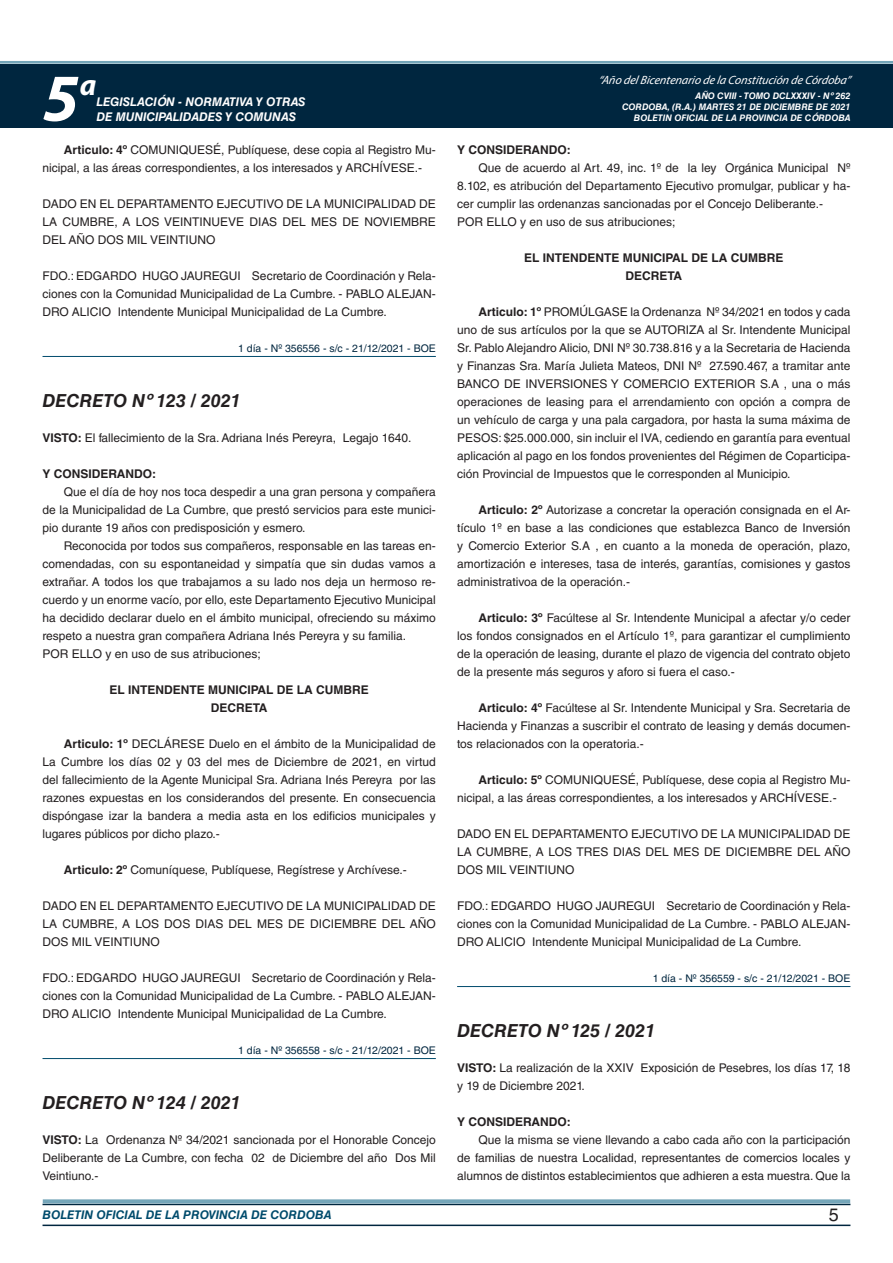
<style>
.page{position:relative;width:893px;height:1263px;background:#fff}
.page>*{position:absolute;margin:0;border:0;box-sizing:border-box;transform-origin:0 0}
.t1{font:italic 700 67.5px "Myriad Pro";color:#fff}
.t2{font:italic 700 30px "Myriad Pro";color:#fff}
.t3{font:italic 700 18px "Helvetica LT Std";color:#231f20}
.t4{font:18px "Helvetica LT Std";color:#231f20}
.t5{font:12px/18px "Helvetica LT Std";color:#231f20;text-align:justify}
.t6{font:700 12px/18px "Helvetica LT Std";color:#231f20;text-align:center}
.t7{font:italic 700 12px "Helvetica LT Std";color:#fff}
.t8{font:italic 12px "Myriad Pro";color:#fff}
.t9{font:italic 700 12px "Helvetica LT Std";color:#004b6c}
.t10{font:10.5px "Helvetica LT Std";color:#00263f}
.t11{font:italic 700 9px/10.8px "Helvetica LT Std";color:#fff;text-align:right}
.s1{font-weight:700}
</style>
<div class="page">
<div style="left:0;top:61px;width:893px;height:6px;background:#fff;opacity:.75"></div>
<div style="left:0;top:64px;width:893px;height:64px;background:#00263f"></div>
<hr style="left:43px;top:1224px;width:807px;height:2px;background:#00263f">
<div style="left:42px;top:1198px;width:809px;height:8px;background:#fff;opacity:.75"></div>
<hr style="left:43px;top:356px;width:393px;height:1px;background:#004b6c">
<hr style="left:43px;top:1058px;width:393px;height:1px;background:#004b6c">
<hr style="left:457px;top:986px;width:393px;height:1px;background:#004b6c">
<h1 class="t1" style="left:43px;top:54px;width:38px">5</h1>
<h2 class="t2" style="left:80px;top:66px;width:18px">a</h2>
<p class="t7" style="left:96px;top:95px;width:211px">LEGISLACIÓN - NORMATIVA Y OTRAS</p>
<p class="t7" style="left:96px;top:109px;width:201px">DE MUNICIPALIDADES Y COMUNAS</p>
<p class="t5" style="left:43px;top:141px;width:395px;text-indent:21px"><span class="s1">Articulo: 4º</span> COMUNIQUESÉ, Publíquese, dese copia al Registro Mu&shy;nicipal, a las áreas correspondientes, a los interesados y ARCHÍVESE.-</p>
<p class="t5" style="left:43px;top:195px;width:395px">DADO EN EL DEPARTAMENTO EJECUTIVO DE LA MUNICIPALIDAD DE LA CUMBRE, A LOS VEINTINUEVE DIAS DEL MES DE NOVIEMBRE DEL AÑO DOS MIL VEINTIUNO</p>
<p class="t5" style="left:43px;top:267px;width:395px">FDO.: EDGARDO HUGO JAUREGUI Secretario de Coordinación y Rela&shy;ciones con la Comunidad Municipalidad de La Cumbre. - PABLO ALEJAN-DRO ALICIO Intendente Municipal Municipalidad de La Cumbre.</p>
<p class="t10" style="left:238px;top:342px;width:199px">1 día - Nº 356556 - s/c - 21/12/2021 - BOE</p>
<h3 class="t3" style="left:43px;top:390px;width:200px">DECRETO Nº 123 / 2021</h3>
<p class="t5" style="left:43px;top:429px;width:370px"><span class="s1">VISTO:</span> El fallecimiento de la Sra. Adriana Inés Pereyra, Legajo 1640.</p>
<p class="t6" style="left:43px;top:464px;width:115px">Y CONSIDERANDO:</p>
<p class="t5" style="left:43px;top:483px;width:395px;text-indent:21px">Que el día de hoy nos toca despedir a una gran persona y compañera de la Municipalidad de La Cumbre, que prestó servicios para este munici&shy;pio durante 19 años con predisposición y esmero.</p>
<p class="t5" style="left:43px;top:537px;width:395px;text-align:left;text-indent:21px">Reconocida por todos sus compañeros, responsable en las tareas en&shy;comendadas, con su espontaneidad y simpatía que sin dudas vamos a extrañar. A todos los que trabajamos a su lado nos deja un hermoso re&shy;cuerdo y un enorme vacío, por ello, este Departamento Ejecutivo Municipal ha decidido declarar duelo en el ámbito municipal, ofreciendo su máximo respeto a nuestra gran compañera Adriana Inés Pereyra y su familia.<br>POR ELLO y en uso de sus atribuciones;</p>
<p class="t6" style="left:109px;top:680px;width:261px">EL INTENDENTE MUNICIPAL DE LA CUMBRE<br>DECRETA</p>
<p class="t5" style="left:43px;top:735px;width:395px;text-indent:21px"><span class="s1">Articulo: 1º</span> DECLÁRESE Duelo en el ámbito de la Municipalidad de La Cumbre los días 02 y 03 del mes de Diciembre de 2021, en virtud del fallecimiento de la Agente Municipal Sra. Adriana Inés Pereyra por las razones expuestas en los considerandos del presente. En consecuencia dispóngase izar la bandera a media asta en los edificios municipales y lugares públicos por dicho plazo.-</p>
<p class="t5" style="left:64px;top:861px;width:345px"><span class="s1">Articulo: 2º</span> Comuníquese, Publíquese, Regístrese y Archívese.-</p>
<p class="t5" style="left:43px;top:897px;width:395px">DADO EN EL DEPARTAMENTO EJECUTIVO DE LA MUNICIPALIDAD DE LA CUMBRE, A LOS DOS DIAS DEL MES DE DICIEMBRE DEL AÑO DOS MIL VEINTIUNO</p>
<p class="t5" style="left:43px;top:969px;width:395px">FDO.: EDGARDO HUGO JAUREGUI Secretario de Coordinación y Rela&shy;ciones con la Comunidad Municipalidad de La Cumbre. - PABLO ALEJAN-DRO ALICIO Intendente Municipal Municipalidad de La Cumbre.</p>
<p class="t10" style="left:238px;top:1044px;width:199px">1 día - Nº 356558 - s/c - 21/12/2021 - BOE</p>
<h3 class="t3" style="left:43px;top:1092px;width:200px">DECRETO Nº 124 / 2021</h3>
<p class="t5" style="left:43px;top:1131px;width:395px"><span class="s1">VISTO:</span> La Ordenanza Nº 34/2021 sancionada por el Honorable Concejo Deliberante de La Cumbre, con fecha 02 de Diciembre del año Dos Mil Veintiuno.-</p>
<p class="t8" style="left:598px;top:72px;width:254px">“Año delBicentenario de la Constitución de Córdoba”</p>
<p class="t11" style="left:622px;top:91px;width:230px">AÑO CVIII - TOMO DCLXXXIV - Nº 262<br>CORDOBA, (R.A.) MARTES 21 DE DICIEMBRE DE 2021<br>BOLETIN OFICIAL DE LA PROVINCIA DE CÓRDOBA</p>
<p class="t6" style="left:457px;top:140px;width:115px">Y CONSIDERANDO:</p>
<p class="t5" style="left:457px;top:159px;width:395px;text-align:left;text-indent:21px">Que de acuerdo al Art. 49, inc. 1º de la ley Orgánica Municipal Nº 8.102, es atribución del Departamento Ejecutivo promulgar, publicar y ha&shy;cer cumplir las ordenanzas sancionadas por el Concejo Deliberante.- POR ELLO y en uso de sus atribuciones;</p>
<p class="t6" style="left:524px;top:248px;width:261px">EL INTENDENTE MUNICIPAL DE LA CUMBRE<br>DECRETA</p>
<p class="t5" style="left:457px;top:303px;width:395px;text-indent:21px"><span class="s1">Articulo: 1º</span> PROMÚLGASE la Ordenanza Nº 34/2021 en todos y cada uno de sus artículos por la que se AUTORIZA al Sr. Intendente Municipal Sr. Pablo Alejandro Alicio, DNI Nº 30.738.816 y a la Secretaria de Hacienda y Finanzas Sra. María Julieta Mateos, DNI Nº 27.590.467, a tramitar ante BANCO DE INVERSIONES Y COMERCIO EXTERIOR S.A , una o más operaciones de leasing para el arrendamiento con opción a compra de un vehículo de carga y una pala cargadora, por hasta la suma máxima de PESOS: $25.000.000, sin incluir el IVA, cediendo en garantía para eventual aplicación al pago en los fondos provenientes del Régimen de Coparticipa&shy;ción Provincial de Impuestos que le corresponden al Municipio.</p>
<p class="t5" style="left:457px;top:501px;width:395px;text-indent:21px"><span class="s1">Articulo: 2º</span> Autorizase a concretar la operación consignada en el Ar&shy;tículo 1º en base a las condiciones que establezca Banco de Inversión y Comercio Exterior S.A , en cuanto a la moneda de operación, plazo, amortización e intereses, tasa de interés, garantías, comisiones y gastos administrativoa de la operación.-</p>
<p class="t5" style="left:457px;top:609px;width:395px;text-indent:21px"><span class="s1">Articulo: 3º</span> Facúltese al Sr. Intendente Municipal a afectar y/o ceder los fondos consignados en el Artículo 1º, para garantizar el cumplimiento de la operación de leasing, durante el plazo de vigencia del contrato objeto de la presente más seguros y aforo si fuera el caso.-</p>
<p class="t5" style="left:457px;top:699px;width:395px;text-indent:21px"><span class="s1">Articulo: 4º</span> Facúltese al Sr. Intendente Municipal y Sra. Secretaria de Hacienda y Finanzas a suscribir el contrato de leasing y demás documen&shy;tos relacionados con la operatoria.-</p>
<p class="t5" style="left:457px;top:771px;width:395px;text-indent:21px"><span class="s1">Articulo: 5º</span> COMUNIQUESÉ, Publíquese, dese copia al Registro Mu&shy;nicipal, a las áreas correspondientes, a los interesados y ARCHÍVESE.-</p>
<p class="t5" style="left:457px;top:825px;width:395px">DADO EN EL DEPARTAMENTO EJECUTIVO DE LA MUNICIPALIDAD DE LA CUMBRE, A LOS TRES DIAS DEL MES DE DICIEMBRE DEL AÑO DOS MIL VEINTIUNO</p>
<p class="t5" style="left:457px;top:897px;width:395px">FDO.: EDGARDO HUGO JAUREGUI Secretario de Coordinación y Rela&shy;ciones con la Comunidad Municipalidad de La Cumbre. - PABLO ALEJAN-DRO ALICIO Intendente Municipal Municipalidad de La Cumbre.</p>
<p class="t10" style="left:653px;top:972px;width:199px">1 día - Nº 356559 - s/c - 21/12/2021 - BOE</p>
<h3 class="t3" style="left:457px;top:1020px;width:200px">DECRETO Nº 125 / 2021</h3>
<p class="t5" style="left:457px;top:1059px;width:395px"><span class="s1">VISTO:</span> La realización de la XXIV Exposición de Pesebres, los días 17, 18 y 19 de Diciembre 2021.</p>
<p class="t6" style="left:457px;top:1112px;width:115px">Y CONSIDERANDO:</p>
<p class="t5" style="left:457px;top:1131px;width:395px;text-indent:21px">Que la misma se viene llevando a cabo cada año con la participación de familias de nuestra Localidad, representantes de comercios locales y alumnos de distintos establecimientos que adhieren a esta muestra. Que la</p>
<p class="t9" style="left:43px;top:1208px;width:290px">BOLETIN OFICIAL DE LA PROVINCIA DE CORDOBA</p>
<h3 class="t4" style="left:829px;top:1204px;width:12px">5</h3>
</div>
